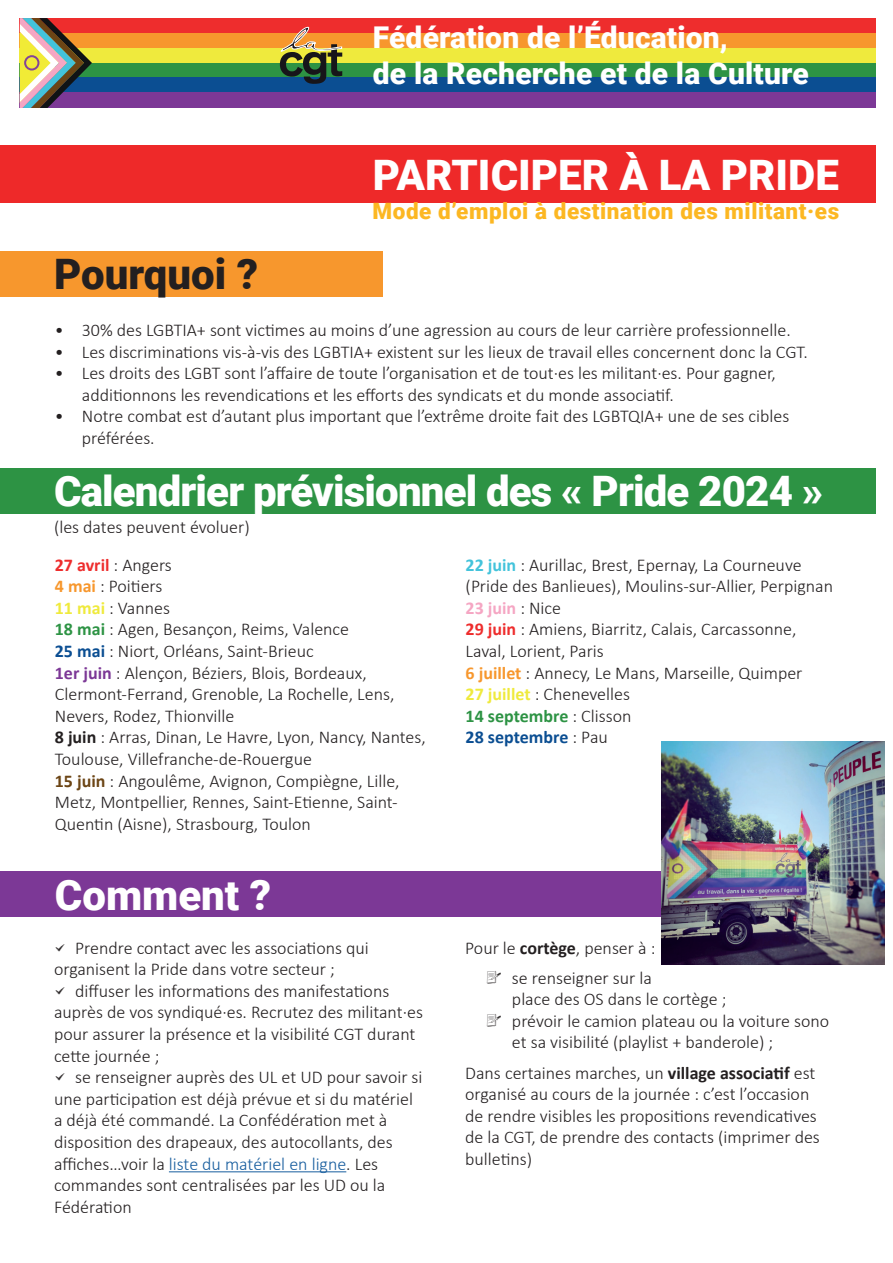
<style>
.page{position:relative;width:893px;height:1263px;background:#fff}
.page>*{position:absolute;margin:0;border:0;box-sizing:border-box;transform-origin:0 0}
.t1{font:900 42px "Roboto";letter-spacing:-.02em;color:#fff}
.t2{font:900 42px "Roboto";color:#fff}
.t3{font:900 42px "Roboto";color:#231f20}
.t4{font:900 30px/36px "Roboto";letter-spacing:.005em;color:#fff}
.t5{font:900 22.5px "Roboto";letter-spacing:.025em;color:#fcb722}
.t6{font:300 18px/21.6px "Calibri";color:#231f20}
.s1{font-weight:700;color:#ee2d2d}
.s2{font-weight:700;color:#f7972d}
.s3{font-weight:700;color:#efea3d}
.s4{font-weight:700;color:#2d9344}
.s5{font-weight:700;color:#0b4e92}
.s6{font-weight:700;color:#7c3896}
.s7{font-weight:700}
.s8{font-weight:700;color:#6c4515}
.s9{font-weight:700;color:#43c3db}
.s10{font-weight:700;color:#f5a6c3}
.s11{font-family:"Sketch Iconsbold";font-weight:400}
.s12{color:#175d9e}
</style>
<div class="page">
<div style="left:0;top:871px;width:840px;height:46px;background:#7c3896"></div>
<div style="left:0;top:468px;width:876px;height:46px;background:#2d9344"></div>
<div style="left:0;top:251px;width:382px;height:46px;background:#f7972d"></div>
<div style="left:20px;top:18px;width:856px;height:16px;background:#ee2d2d"></div>
<div style="left:20px;top:33px;width:856px;height:16px;background:#f7972d"></div>
<div style="left:20px;top:48px;width:856px;height:15px;background:#efea3d"></div>
<div style="left:20px;top:63px;width:856px;height:15px;background:#2d9344"></div>
<div style="left:20px;top:78px;width:856px;height:15px;background:#0b4e92"></div>
<div style="left:20px;top:92px;width:856px;height:16px;background:#7c3896"></div>
<div style="left:0;top:146px;width:876px;height:57px;background:#ee2929"></div>
<hr style="left:169px;top:1171px;width:177px;height:1px;background:#175d9e">
<img style="left:662px;top:742px;width:223px;height:223px">
<svg style="left:20px;top:18px;width:72px;height:90px"></svg>
<svg style="left:280px;top:27px;width:62px;height:57px"></svg>
<h2 class="t4" style="left:373px;top:18px;width:437px">Fédération de l’Éducation,<br>de la Recherche et de la Culture</h2>
<h1 class="t2" style="left:373px;top:146px;width:468px">PARTICIPER À LA PRIDE</h1>
<h1 class="t3" style="left:54px;top:244px;width:206px">Pourquoi ?</h1>
<p class="t5" style="left:373px;top:195px;width:468px">Mode d’emploi à destination des militant·es</p>
<p class="t6" style="left:55px;top:319px;width:737px">• 30% des LGBTIA+ sont victimes au moins d’une agression au cours de leur carrière professionnelle.</p>
<p class="t6" style="left:55px;top:341px;width:754px">• Les discriminations vis-à-vis des LGBTIA+ existent sur les lieux de travail elles concernent donc la CGT.</p>
<p class="t6" style="left:82px;top:362px;width:696px;text-indent:-27px">• Les droits des LGBT sont l’affaire de toute l’organisation et de tout·es les militant·es. Pour gagner, additionnons les revendications et les efforts des syndicats et du monde associatif.</p>
<p class="t6" style="left:82px;top:405px;width:709px;text-indent:-27px">• Notre combat est d’autant plus important que l’extrême droite fait des LGBTQIA+ une de ses cibles préférées.</p>
<h1 class="t1" style="left:54px;top:461px;width:771px">Calendrier prévisionnel des « Pride 2024 »</h1>
<p class="t6" style="left:54px;top:507px;width:197px;line-height:38px">(les dates peuvent évoluer)<br><span class="s1">27 avril</span> : Angers</p>
<p class="t6" style="left:55px;top:575px;width:372px"><span class="s2">4 mai</span> : Poitiers<br><span class="s3">11 mai</span> : Vannes<br><span class="s4">18 mai</span> : Agen, Besançon, Reims, Valence<br><span class="s5">25 mai</span> : Niort, Orléans, Saint-Brieuc<br><span class="s6">1er juin</span> : Alençon, Béziers, Blois, Bordeaux, Clermont-Ferrand, Grenoble, La Rochelle, Lens, Nevers, Rodez, Thionville<br><span class="s7">8 juin</span> : Arras, Dinan, Le Havre, Lyon, Nancy, Nantes, Toulouse, Villefranche-de-Rouergue<br><span class="s8">15 juin</span> : Angoulême, Avignon, Compiègne, Lille, Metz, Montpellier, Rennes, Saint-Etienne, Saint-Quentin (Aisne), Strasbourg, Toulon</p>
<p class="t6" style="left:466px;top:554px;width:369px"><span class="s9">22 juin</span> : Aurillac, Brest, Epernay, La Courneuve (Pride des Banlieues), Moulins-sur-Allier, Perpignan <span class="s10">23 juin</span> : Nice<br><span class="s1">29 juin</span> : Amiens, Biarritz, Calais, Carcassonne, Laval, Lorient, Paris<br><span class="s2">6 juillet</span> : Annecy, Le Mans, Marseille, Quimper<br><span class="s3">27 juillet</span> : Chenevelles<br><span class="s4">14 septembre</span> : Clisson<br><span class="s5">28 septembre</span> : Pau</p>
<h1 class="t2" style="left:55px;top:866px;width:218px">Comment ?</h1>
<p class="t6" style="left:54px;top:936px;width:370px"><span class="s11">=</span> Prendre contact avec les associations qui organisent la Pride dans votre secteur ;<br><span class="s11">=</span> diffuser les informations des manifestations auprès de vos syndiqué·es. Recrutez des militant·es pour assurer la présence et la visibilité CGT durant cette journée ;<br><span class="s11">=</span> se renseigner auprès des UL et UD pour savoir si une participation est déjà prévue et si du matériel a déjà été commandé. La Confédération met à disposition des drapeaux, des autocollants, des affiches…voir la <span class="s12">liste du matériel en ligne</span>. Les commandes sont centralisées par les UD ou la Fédération</p>
<p class="t6" style="left:465px;top:932px;width:192px;line-height:30.2px;text-align:right">Pour le <span class="s7">cortège</span>, penser à : <span class="s11">!</span> se renseigner sur la</p>
<p class="t6" style="left:512px;top:988px;width:216px">place des OS dans le cortège ;</p>
<p class="t6" style="left:485px;top:1010px;width:346px"><span class="s11">!</span> prévoir le camion plateau ou la voiture sono</p>
<p class="t6" style="left:512px;top:1031px;width:263px">et sa visibilité (playlist + banderole) ;</p>
<p class="t6" style="left:465px;top:1061px;width:356px">Dans certaines marches, un <span class="s7">village associatif</span> est organisé au cours de la journée : c’est l’occasion de rendre visibles les propositions revendicatives de la CGT, de prendre des contacts (imprimer des bulletins)</p>
</div>
